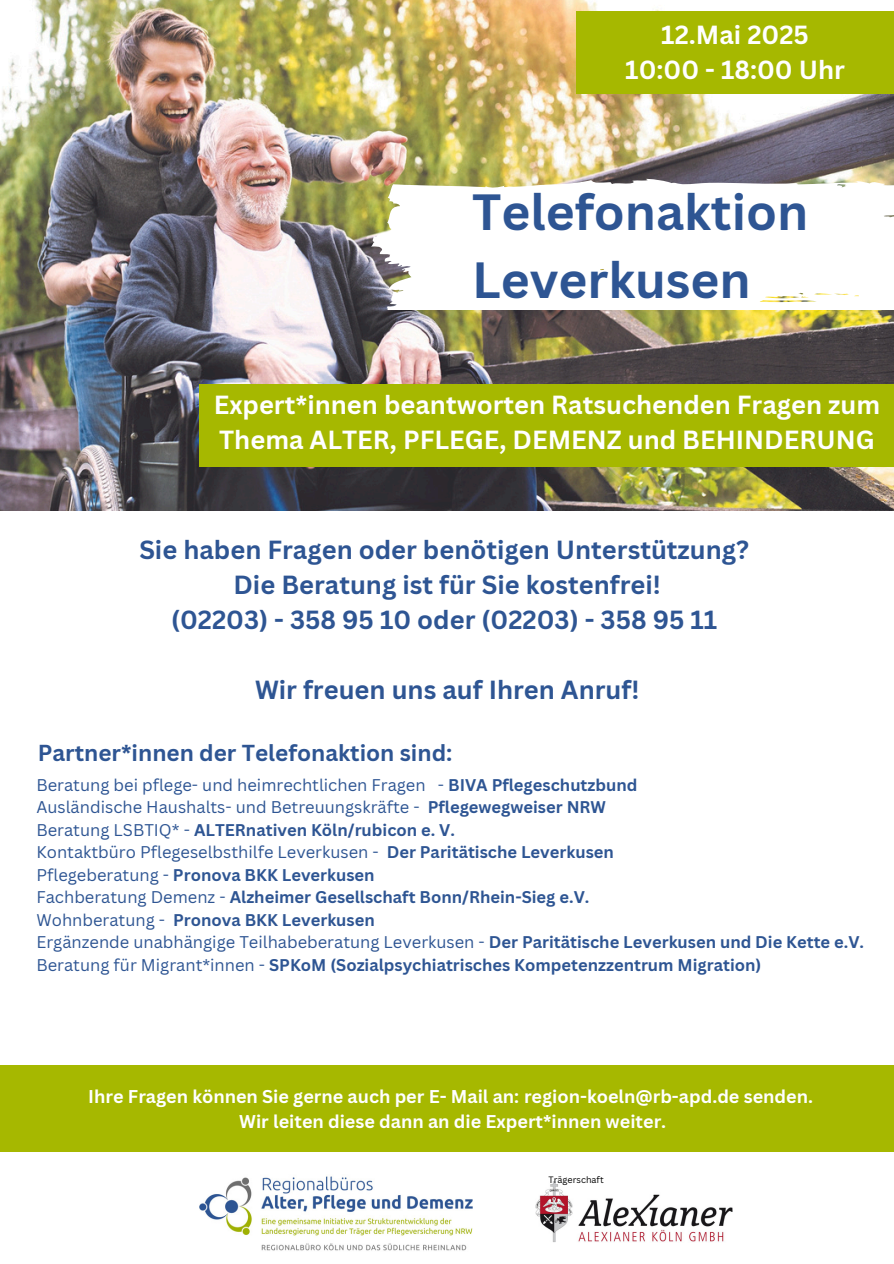
<style>
.page{position:relative;width:894px;height:1264px;background:#fff}
.page>*{position:absolute;margin:0;border:0;box-sizing:border-box;transform-origin:0 0}
.t1{font:700 49.5px/68.7px "Canva Sans";color:#2e5593}
.t2{font:700 25.5px/35px "Canva Sans";color:#2e5593;text-align:center}
.t3{font:700 25.5px/35px "Canva Sans";color:#fff;text-align:center}
.t4{font:700 22.5px "Canva Sans";color:#2e5593}
.t5{font:700 18px/24.8px "Canva Sans";color:#fff;text-align:center}
.t6{font:700 16.5px/22.5px "Canva Sans";color:#2e5593}
.t7{font:16.5px/22.5px "Canva Sans";color:#2e5593}
.t8{font:9px "Canva Sans";color:#000}
.s1{font-weight:700}
.s2{font-weight:400}
</style>
<div class="page">
<img style="left:0;top:0;width:893px;height:510px">
<svg style="left:359px;top:177px;width:534px;height:132px"></svg>
<div style="left:576px;top:11px;width:317px;height:83px;background:#a6b800"></div>
<div style="left:200px;top:384px;width:693px;height:83px;background:#a6b800"></div>
<img style="left:200px;top:1176px;width:272px;height:75px">
<img style="left:535px;top:1181px;width:197px;height:61px">
<div style="left:0;top:1065px;width:893px;height:87px;background:#a6b800"></div>
<p class="t3" style="left:625px;top:17px;width:221px">12.Mai 2025<br>10:00 - 18:00 Uhr</p>
<h2 class="t1" style="left:472px;top:176px;width:337px">Telefonaktion<br>Leverkusen</h2>
<h3 class="t3" style="left:214px;top:387px;width:667px;text-align:left">Expert*innen beantworten Ratsuchenden Fragen zum<br>Thema ALTER, PFLEGE, DEMENZ und BEHINDERUNG</h3>
<h2 class="t2" style="left:139px;top:532px;width:611px">Sie haben Fragen oder benötigen Unterstützung?<br>Die Beratung ist für Sie kostenfrei!<br>(02203) - 358 95 10 oder (02203) - 358 95 11</h2>
<p class="t2" style="left:255px;top:671px;width:386px">Wir freuen uns auf Ihren Anruf!</p>
<h5 class="t4" style="left:38px;top:737px;width:416px">Partner*innen der Telefonaktion sind:</h5>
<h1 class="t7" style="left:36px;top:773px;width:602px">Beratung bei pflege- und heimrechtlichen Fragen - <span class="s1">BIVA Pflegeschutzbund<br></span>Ausländische Haushalts- und Betreuungskräfte -</h1>
<h2 class="t6" style="left:36px;top:795px;width:579px;text-indent:391px">Pflegewegweiser NRW<br><span class="s2">Beratung LSBTIQ* -</span> ALTERnativen Köln/rubicon e. V.<br><span class="s2">Kontaktbüro Pflegeselbsthilfe Leverkusen -</span> Der Paritätische Leverkusen</h2>
<h2 class="t6" style="left:36px;top:863px;width:828px"><span class="s2">Pflegeberatung -</span> Pronova BKK Leverkusen<br><span class="s2">Fachberatung Demenz -</span> Alzheimer Gesellschaft Bonn/Rhein-Sieg e.V.<br><span class="s2">Wohnberatung -</span> Pronova BKK Leverkusen<br><span class="s2">Ergänzende unabhängige Teilhabeberatung Leverkusen -</span> Der Paritätische Leverkusen und Die Kette e.V.<br><span class="s2">Beratung für Migrant*innen -</span> SPKoM (Sozialpsychiatrisches Kompetenzzentrum Migration)</h2>
<h4 class="t5" style="left:88px;top:1083px;width:726px">Ihre Fragen können Sie gerne auch per E- Mail an: region-koeln@rb-apd.de senden.<br>Wir leiten diese dann an die Expert*innen weiter.</h4>
<p class="t8" style="left:548px;top:1172px;width:57px">Trägerschaft</p>
</div>
